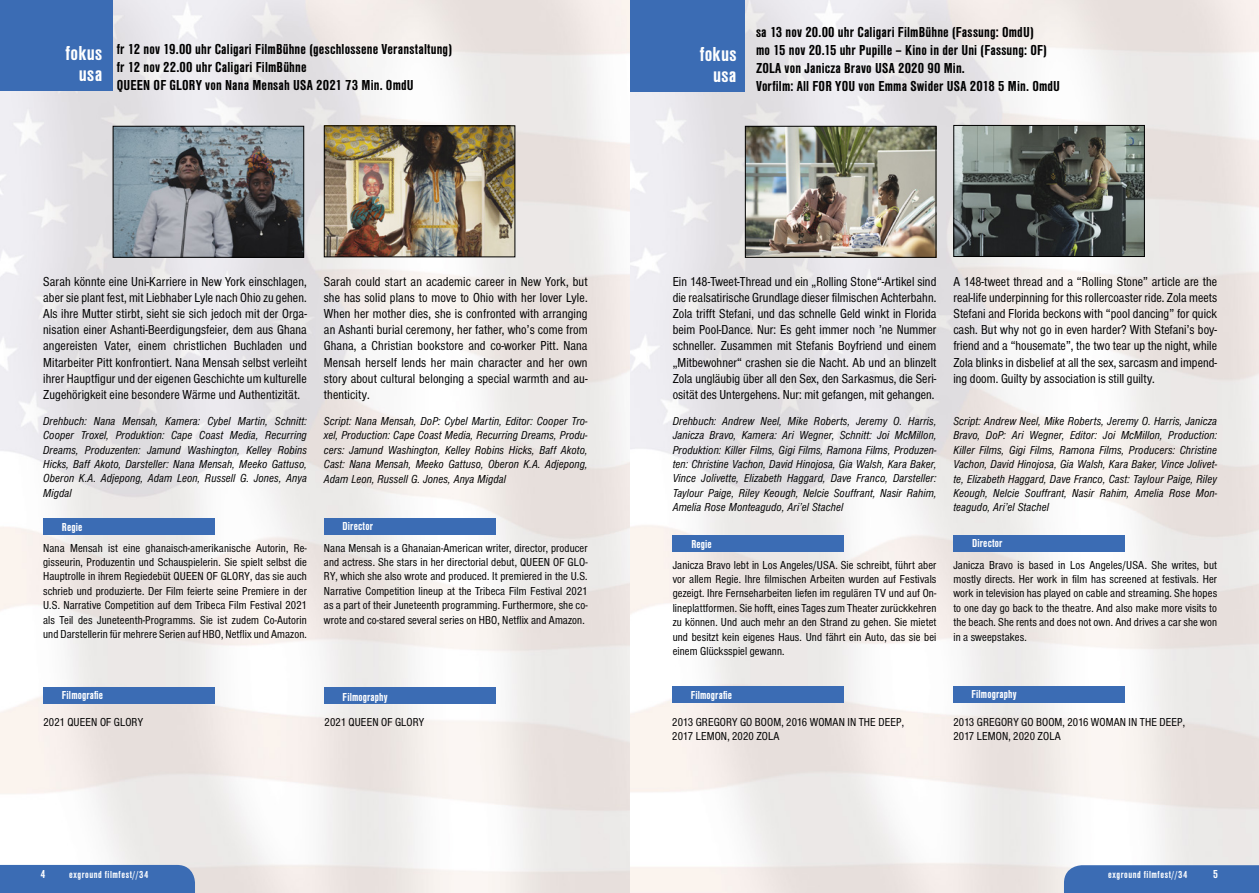
<style>
.page{position:relative;width:1259px;height:893px;background:#fff}
.page>*{position:absolute;margin:0;border:0;box-sizing:border-box;transform-origin:0 0}
.t1{font:21px/21px "Sans Cd CE Bold";letter-spacing:.015em;color:#fff;text-align:right;scale:1.05 1}
.t2{font:15px/18px "Sans Cd CE Bold";letter-spacing:.01em;color:#000;scale:1.05 1}
.t3{font:13.5px/16.2px "Sans Cd Turk Regular";letter-spacing:.005em;color:#000;text-align:justify}
.t4{font:condensed 13.5px/16.2px "Sans";letter-spacing:.01em;color:#000;text-align:justify}
.t5{font:12px/14.4px "Sans Cd Turk Regular";letter-spacing:.01em;color:#000;text-align:justify}
.t6{font:12px/14.4px "Sans Cd Turk Italic";letter-spacing:.01em;color:#000;text-align:justify}
.t7{font:700 condensed 12px "Sans";letter-spacing:.01em;color:#fff}
.t8{font:700 condensed 10.5px "Sans";letter-spacing:.05em;color:#fff}
</style>
<div class="page">
<img style="left:0;top:0;width:1259px;height:893px">
<div style="left:0;top:0;width:112px;height:90px;background:#3b6cb4"></div>
<img style="left:115px;top:128px;width:187px;height:128px">
<div style="left:113px;top:126px;width:191px;height:132px;border:1px solid #000"></div>
<div style="left:43px;top:518px;width:172px;height:17px;background:#3b6cb4"></div>
<div style="left:324px;top:518px;width:171px;height:16px;background:#3b6cb4"></div>
<div style="left:0;top:865px;width:195px;height:28px;background:#3b6cb4"></div>
<img style="left:955px;top:127px;width:187px;height:128px">
<div style="left:953px;top:125px;width:191px;height:132px;border:1px solid #000"></div>
<img style="left:747px;top:128px;width:187px;height:128px">
<div style="left:745px;top:126px;width:191px;height:132px;border:1px solid #000"></div>
<div style="left:672px;top:535px;width:172px;height:17px;background:#3b6cb4"></div>
<div style="left:953px;top:535px;width:172px;height:16px;background:#3b6cb4"></div>
<img style="left:326px;top:127px;width:187px;height:128px">
<div style="left:324px;top:125px;width:191px;height:132px;border:1px solid #000"></div>
<div style="left:1064px;top:865px;width:195px;height:28px;background:#3b6cb4"></div>
<div style="left:630px;top:0;width:115px;height:91px;background:#3b6cb4"></div>
<div style="left:672px;top:686px;width:171px;height:17px;background:#3b6cb4"></div>
<div style="left:952px;top:686px;width:172px;height:16px;background:#3b6cb4"></div>
<div style="left:43px;top:687px;width:172px;height:16px;background:#3b6cb4"></div>
<div style="left:324px;top:688px;width:171px;height:16px;background:#3b6cb4"></div>
<h1 class="t1" style="left:65px;top:43px;width:37px">fokus usa</h1>
<p class="t2" style="left:117px;top:40px;width:321px">fr 12 nov 19.00 uhr Caligari FilmBühne (geschlossene Veranstaltung) fr 12 nov 22.00 uhr Caligari FilmBühne<br>QUEEN OF GLORY von Nana Mensah USA 2021 73 Min. OmdU</p>
<p class="t3" style="left:43px;top:273px;width:265px">Sarah könnte eine Uni-Karriere in New York einschlagen, aber sie plant fest, mit Liebhaber Lyle nach Ohio zu gehen.<br>Als ihre Mutter stirbt, sieht sie sich jedoch mit der Orga&shy;nisation einer Ashanti-Beerdigungsfeier, dem aus Ghana angereisten Vater, einem christlichen Buchladen und Mitarbeiter Pitt konfrontiert. Nana Mensah selbst verleiht ihrer Hauptfigur und der eigenen Geschichte um kulturelle Zugehörigkeit eine besondere Wärme und Authentizität.</p>
<p class="t6" style="left:43px;top:414px;width:265px">Drehbuch: Nana Mensah, Kamera: Cybel Martin, Schnitt:<br>Cooper Troxel, Produktion: Cape Coast Media, Recurring Dreams, Produzenten: Jamund Washington, Kelley Robins Hicks, Baff Akoto, Darsteller: Nana Mensah, Meeko Gattuso, Oberon K.A. Adjepong, Adam Leon, Russell G. Jones, Anya Migdal</p>
<p class="t4" style="left:324px;top:273px;width:265px">Sarah could start an academic career in New York, but she has solid plans to move to Ohio with her lover Lyle.<br>When her mother dies, she is confronted with arranging an Ashanti burial ceremony, her father, who’s come from Ghana, a Christian bookstore and co-worker Pitt. Nana Mensah herself lends her main character and her own story about cultural belonging a special warmth and au&shy;thenticity.</p>
<p class="t6" style="left:324px;top:414px;width:265px">Script: Nana Mensah, DoP: Cybel Martin, Editor: Cooper Tro&shy;xel, Production: Cape Coast Media, Recurring Dreams, Produ&shy;cers: Jamund Washington, Kelley Robins Hicks, Baff Akoto, Cast: Nana Mensah, Meeko Gattuso, Oberon K.A. Adjepong, Adam Leon, Russell G. Jones, Anya Migdal</p>
<p class="t7" style="left:62px;top:520px;width:22px">Regie</p>
<p class="t7" style="left:343px;top:520px;width:32px">Director</p>
<p class="t5" style="left:43px;top:541px;width:265px">Nana Mensah ist eine ghanaisch-amerikanische Autorin, Re&shy;gisseurin, Produzentin und Schauspielerin. Sie spielt selbst die Hauptrolle in ihrem Regiedebüt QUEEN OF GLORY, das sie auch schrieb und produzierte. Der Film feierte seine Premiere in der U.S. Narrative Competition auf dem Tribeca Film Festival 2021 als Teil des Juneteenth-Programms. Sie ist zudem Co-Autorin und Darstellerin für mehrere Serien auf HBO, Netflix und Amazon.</p>
<p class="t5" style="left:324px;top:541px;width:265px">Nana Mensah is a Ghanaian-American writer, director, producer and actress. She stars in her directorial debut, QUEEN OF GLO-RY, which she also wrote and produced. It premiered in the U.S.<br>Narrative Competition lineup at the Tribeca Film Festival 2021 as a part of their Juneteenth programming. Furthermore, she co&shy;wrote and co-stared several series on HBO, Netflix and Amazon.</p>
<p class="t7" style="left:62px;top:689px;width:43px">Filmografie</p>
<p class="t7" style="left:343px;top:691px;width:46px">Filmography</p>
<p class="t5" style="left:43px;top:715px;width:101px">2021 QUEEN OF GLORY</p>
<p class="t5" style="left:324px;top:715px;width:101px">2021 QUEEN OF GLORY</p>
<p class="t7" style="left:41px;top:867px;width:6px">4</p>
<p class="t8" style="left:69px;top:868px;width:81px">exground filmfest//34</p>
<h1 class="t1" style="left:699px;top:44px;width:37px">fokus usa</h1>
<p class="t2" style="left:756px;top:23px;width:291px">sa 13 nov 20.00 uhr Caligari FilmBühne (Fassung: OmdU)<br>mo 15 nov 20.15 uhr Pupille – Kino in der Uni (Fassung: OF)<br>ZOLA von Janicza Bravo USA 2020 90 Min.<br>Vorfilm: All FOR YOU von Emma Swider USA 2018 5 Min. OmdU</p>
<p class="t3" style="left:672px;top:273px;width:265px">Ein 148-Tweet-Thread und ein „Rolling Stone“-Artikel sind die realsatirische Grundlage dieser filmischen Achterbahn.<br>Zola trifft Stefani, und das schnelle Geld winkt in Florida beim Pool-Dance. Nur: Es geht immer noch ’ne Nummer schneller. Zusammen mit Stefanis Boyfriend und einem „Mitbewohner“ crashen sie die Nacht. Ab und an blinzelt Zola ungläubig über all den Sex, den Sarkasmus, die Seri&shy;osität des Untergehens. Nur: mit gefangen, mit gehangen.</p>
<p class="t6" style="left:672px;top:414px;width:265px">Drehbuch: Andrew Neel, Mike Roberts, Jeremy O. Harris, Janicza Bravo, Kamera: Ari Wegner, Schnitt: Joi McMillon, Produktion: Killer Films, Gigi Films, Ramona Films, Produzen&shy;ten: Christine Vachon, David Hinojosa, Gia Walsh, Kara Baker, Vince Jolivette, Elizabeth Haggard, Dave Franco, Darsteller:<br>Taylour Paige, Riley Keough, Nelcie Souffrant, Nasir Rahim, Amelia Rose Monteagudo, Ari’el Stachel</p>
<p class="t4" style="left:953px;top:273px;width:265px">A 148-tweet thread and a “Rolling Stone” article are the real-life underpinning for this rollercoaster ride. Zola meets Stefani and Florida beckons with “pool dancing” for quick cash. But why not go in even harder? With Stefani’s boy&shy;friend and a “housemate”, the two tear up the night, while Zola blinks in disbelief at all the sex, sarcasm and impend&shy;ing doom. Guilty by association is still guilty.</p>
<p class="t6" style="left:953px;top:414px;width:265px">Script: Andrew Neel, Mike Roberts, Jeremy O. Harris, Janicza Bravo, DoP: Ari Wegner, Editor: Joi McMillon, Production:<br>Killer Films, Gigi Films, Ramona Films, Producers: Christine Vachon, David Hinojosa, Gia Walsh, Kara Baker, Vince Jolivet&shy;te, Elizabeth Haggard, Dave Franco, Cast: Taylour Paige, Riley Keough, Nelcie Souffrant, Nasir Rahim, Amelia Rose Mon&shy;teagudo, Ari’el Stachel</p>
<p class="t7" style="left:691px;top:537px;width:22px">Regie</p>
<p class="t7" style="left:972px;top:537px;width:32px">Director</p>
<p class="t5" style="left:672px;top:558px;width:265px">Janicza Bravo lebt in Los Angeles/USA. Sie schreibt, führt aber vor allem Regie. Ihre filmischen Arbeiten wurden auf Festivals gezeigt. Ihre Fernseharbeiten liefen im regulären TV und auf On&shy;lineplattformen. Sie hofft, eines Tages zum Theater zurückkehren zu können. Und auch mehr an den Strand zu gehen. Sie mietet und besitzt kein eigenes Haus. Und fährt ein Auto, das sie bei einem Glücksspiel gewann.</p>
<p class="t5" style="left:953px;top:558px;width:265px">Janicza Bravo is based in Los Angeles/USA. She writes, but mostly directs. Her work in film has screened at festivals. Her work in television has played on cable and streaming. She hopes to one day go back to the theatre. And also make more visits to the beach. She rents and does not own. And drives a car she won in a sweepstakes.</p>
<p class="t7" style="left:691px;top:688px;width:43px">Filmografie</p>
<p class="t7" style="left:971px;top:688px;width:46px">Filmography</p>
<p class="t5" style="left:672px;top:715px;width:233px">2013 GREGORY GO BOOM, 2016 WOMAN IN THE DEEP,<br>2017 LEMON, 2020 ZOLA</p>
<p class="t5" style="left:953px;top:715px;width:233px">2013 GREGORY GO BOOM, 2016 WOMAN IN THE DEEP,<br>2017 LEMON, 2020 ZOLA</p>
<p class="t8" style="left:1108px;top:868px;width:81px">exground filmfest//34</p>
<p class="t7" style="left:1213px;top:867px;width:6px">5</p>
</div>
